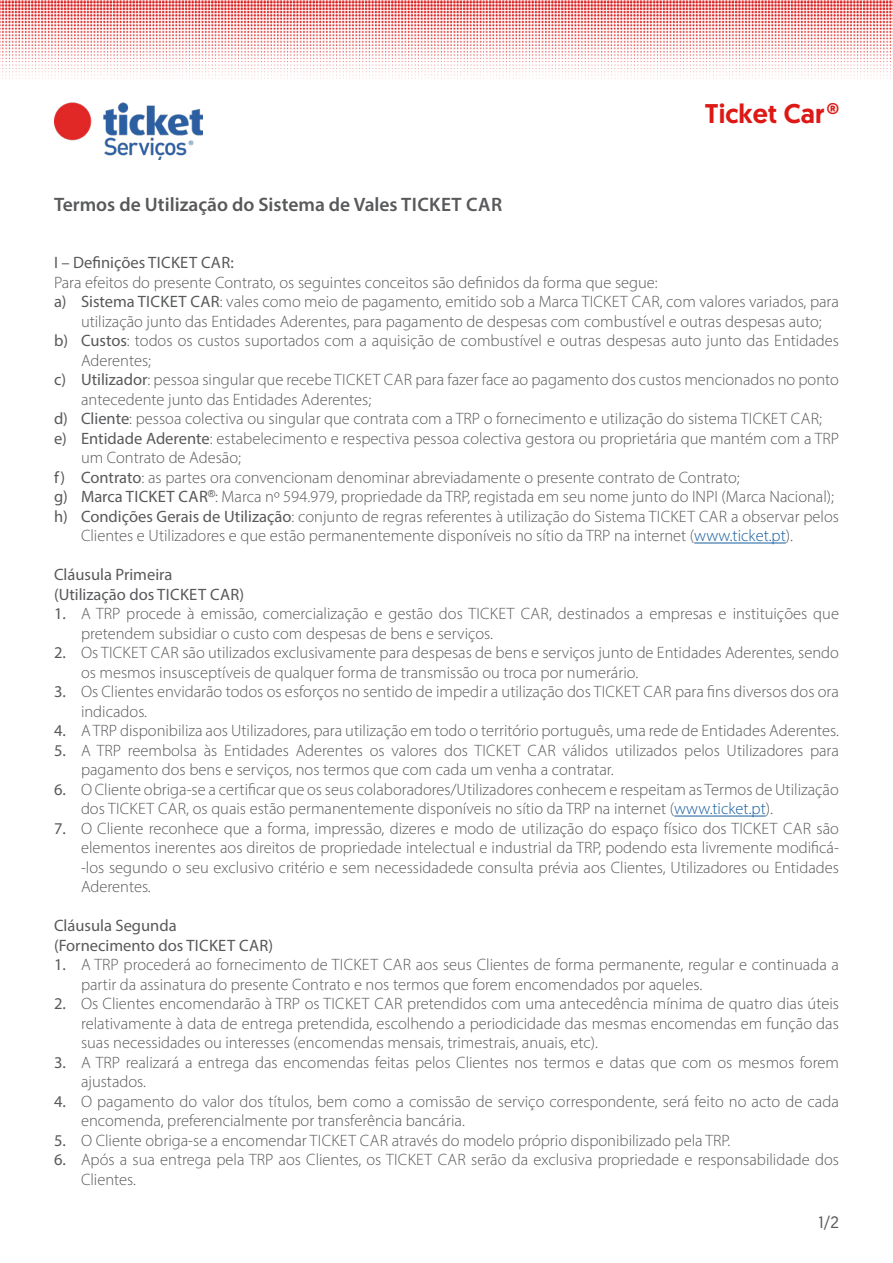
<style>
.page{position:relative;width:893px;height:1263px;background:#fff}
.page>*{position:absolute;margin:0;border:0;box-sizing:border-box;transform-origin:0 0}
.t1{font:500 27px "Geomanist";color:#dc1915}
.t2{font:600 19.5px "Myriad Pro";color:#58595b}
.t3{font:300 16.5px/19.5px "Myriad Pro";color:#58595b}
.Body{font:16.5px "Myriad Pro";color:#58595b}
.t4{font:16.5px "Geomanist";color:#58595b}
.s1{font-weight:400}
.s2{color:#175d9e}
</style>
<div class="page">
<img style="left:54px;top:103px;width:149px;height:57px">
<hr style="left:694px;top:543px;width:92px;height:1px;background:#175d9e">
<hr style="left:674px;top:816px;width:92px;height:1px;background:#175d9e">
<img style="left:0;top:0;width:485px;height:79px">
<img style="left:485px;top:0;width:408px;height:79px">
<p class="t2" style="left:54px;top:192px;width:450px">Termos de Utilização do Sistema de Vales TICKET CAR</p>
<p class="t1" style="left:705px;top:96px;width:136px">Ticket Car®</p>
<p class="Body" style="left:54px;top:253px;width:181px">I – Definições TICKET CAR:</p>
<p class="t3" style="left:54px;top:272px;width:605px">Para efeitos do presente Contrato, os seguintes conceitos são definidos da forma que segue:</p>
<p class="t3" style="left:54px;top:292px;width:786px;text-align:center"><span class="s1">a) Sistema TICKET CAR</span>: vales como meio de pagamento, emitido sob a Marca TICKET CAR, com valores variados, para utilização junto das Entidades Aderentes, para pagamento de despesas com combustível e outras despesas auto;</p>
<p class="t3" style="left:81px;top:331px;width:759px;text-indent:-27px"><span class="s1">b) Custos</span>: todos os custos suportados com a aquisição de combustível e outras despesas auto junto das Entidades<br>Aderentes;</p>
<p class="t3" style="left:81px;top:370px;width:759px;text-indent:-27px"><span class="s1">c) Utilizador</span>: pessoa singular que recebe TICKET CAR para fazer face ao pagamento dos custos mencionados no ponto antecedente junto das Entidades Aderentes;</p>
<p class="t3" style="left:54px;top:409px;width:770px"><span class="s1">d) Cliente</span>: pessoa colectiva ou singular que contrata com a TRP o fornecimento e utilização do sistema TICKET CAR;</p>
<p class="t3" style="left:81px;top:428px;width:759px;text-indent:-27px"><span class="s1">e) Entidade Aderente</span>: estabelecimento e respectiva pessoa colectiva gestora ou proprietária que mantém com a TRP um Contrato de Adesão;</p>
<p class="t3" style="left:54px;top:467px;width:687px"><span class="s1">f) Contrato</span>: as partes ora convencionam denominar abreviadamente o presente contrato de Contrato;</p>
<p class="t3" style="left:54px;top:487px;width:782px"><span class="s1">g) Marca TICKET CAR</span><sup>®</sup>: Marca nº 594.979, propriedade da TRP, registada em seu nome junto do INPI (Marca Nacional);</p>
<p class="t3" style="left:81px;top:506px;width:759px;text-indent:-27px"><span class="s1">h) Condições Gerais de Utilização</span>: conjunto de regras referentes à utilização do Sistema TICKET CAR a observar pelos<br>Clientes e Utilizadores e que estão permanentemente disponíveis no sítio da TRP na internet (<span class="s2">www.ticket.pt</span>).</p>
<p class="Body" style="left:54px;top:565px;width:120px">Cláusula Primeira</p>
<p class="Body" style="left:54px;top:584px;width:192px">(Utilização dos TICKET CAR)</p>
<p class="t3" style="left:81px;top:604px;width:759px;text-indent:-27px"><span class="s1">1.</span> A TRP procede à emissão, comercialização e gestão dos TICKET CAR, destinados a empresas e instituições que pretendem subsidiar o custo com despesas de bens e serviços.</p>
<p class="t3" style="left:81px;top:643px;width:759px;text-indent:-27px"><span class="s1">2.</span> Os TICKET CAR são utilizados exclusivamente para despesas de bens e serviços junto de Entidades Aderentes, sendo os mesmos insusceptíveis de qualquer forma de transmissão ou troca por numerário.</p>
<p class="t3" style="left:81px;top:682px;width:759px;text-indent:-27px"><span class="s1">3.</span> Os Clientes envidarão todos os esforços no sentido de impedir a utilização dos TICKET CAR para fins diversos dos ora indicados.</p>
<p class="t3" style="left:54px;top:721px;width:786px"><span class="s1">4.</span> A TRP disponibiliza aos Utilizadores, para utilização em todo o território português, uma rede de Entidades Aderentes.</p>
<p class="t3" style="left:81px;top:740px;width:759px;text-indent:-27px"><span class="s1">5.</span> A TRP reembolsa às Entidades Aderentes os valores dos TICKET CAR válidos utilizados pelos Utilizadores para pagamento dos bens e serviços, nos termos que com cada um venha a contratar.</p>
<p class="t3" style="left:81px;top:779px;width:759px;text-indent:-27px"><span class="s1">6.</span> O Cliente obriga-se a certificar que os seus colaboradores/Utilizadores conhecem e respeitam as Termos de Utilização dos TICKET CAR, os quais estão permanentemente disponíveis no sítio da TRP na internet (<span class="s2">www.ticket.pt</span>).</p>
<p class="t3" style="left:81px;top:818px;width:759px;text-align:justify;text-indent:-27px"><span class="s1">7.</span> O Cliente reconhece que a forma, impressão, dizeres e modo de utilização do espaço físico dos TICKET CAR são elementos inerentes aos direitos de propriedade intelectual e industrial da TRP, podendo esta livremente modificá--los segundo o seu exclusivo critério e sem necessidadede consulta prévia aos Clientes, Utilizadores ou Entidades Aderentes.</p>
<p class="Body" style="left:54px;top:916px;width:124px">Cláusula Segunda</p>
<p class="Body" style="left:54px;top:935px;width:221px">(Fornecimento dos TICKET CAR)</p>
<p class="t3" style="left:81px;top:955px;width:759px;text-indent:-27px"><span class="s1">1.</span> A TRP procederá ao fornecimento de TICKET CAR aos seus Clientes de forma permanente, regular e continuada a partir da assinatura do presente Contrato e nos termos que forem encomendados por aqueles.</p>
<p class="t3" style="left:81px;top:994px;width:759px;text-align:justify;text-indent:-27px"><span class="s1">2.</span> Os Clientes encomendarão à TRP os TICKET CAR pretendidos com uma antecedência mínima de quatro dias úteis relativamente à data de entrega pretendida, escolhendo a periodicidade das mesmas encomendas em função das suas necessidades ou interesses (encomendas mensais, trimestrais, anuais, etc).</p>
<p class="t3" style="left:81px;top:1052px;width:759px;text-indent:-27px"><span class="s1">3.</span> A TRP realizará a entrega das encomendas feitas pelos Clientes nos termos e datas que com os mesmos forem ajustados.</p>
<p class="t3" style="left:81px;top:1091px;width:759px;text-indent:-27px"><span class="s1">4.</span> O pagamento do valor dos títulos, bem como a comissão de serviço correspondente, será feito no acto de cada encomenda, preferencialmente por transferência bancária.</p>
<p class="t3" style="left:54px;top:1130px;width:678px"><span class="s1">5.</span> O Cliente obriga-se a encomendar TICKET CAR através do modelo próprio disponibilizado pela TRP.</p>
<p class="t3" style="left:81px;top:1150px;width:759px;text-indent:-27px"><span class="s1">6.</span> Após a sua entrega pela TRP aos Clientes, os TICKET CAR serão da exclusiva propriedade e responsabilidade dos<br>Clientes.</p>
<p class="t4" style="left:818px;top:1212px;width:22px">1/2</p>
</div>
